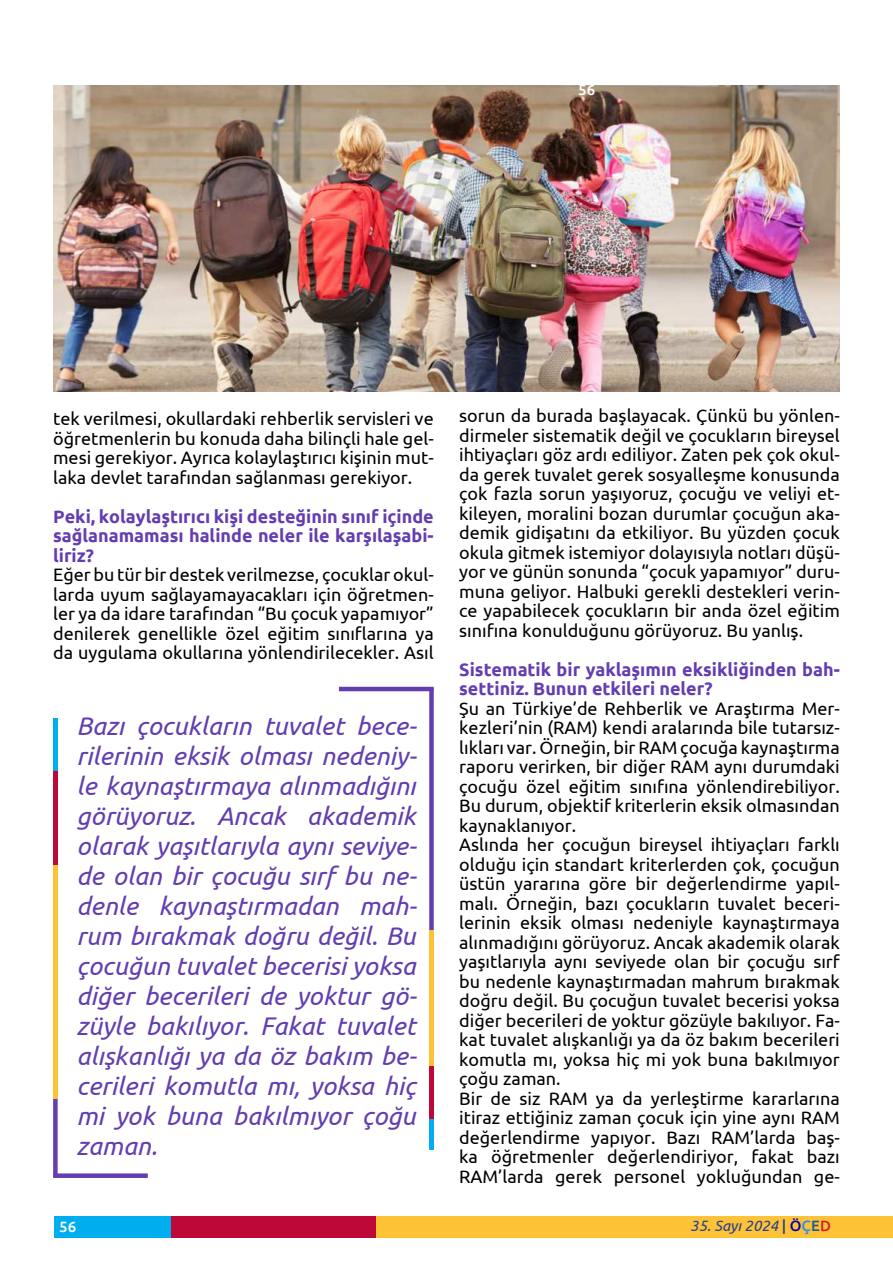
<style>
.page{position:relative;width:893px;height:1263px;background:#fff}
.page>*{position:absolute;margin:0;border:0;box-sizing:border-box;transform-origin:0 0}
.t1{font:italic 25.5px/30px "Ubuntu";color:#633eb0;text-align:justify}
.t2{font:18px/19.5px "Ubuntu";color:#000;text-align:justify}
.t3{font:700 18px/19.5px "Ubuntu";color:#633eb0;text-align:justify}
.t4{font:italic 15px "Ubuntu";color:#253f8e}
.t5{font:500 15px "Ubuntu";color:#fff}
.s1{font-weight:500;font-style:normal}
.s2{font-weight:500;font-style:normal;color:#0400b3}
.s3{font-weight:500;font-style:normal;color:#298ff2}
.s4{font-weight:500;font-style:normal;color:#185d90}
.s5{font-weight:500;font-style:normal;color:#d1232a}
</style>
<div class="page">
<div style="left:376px;top:1216px;width:517px;height:22px;background:#fec237"></div>
<div style="left:170px;top:1216px;width:206px;height:22px;background:#be0938"></div>
<div style="left:54px;top:1216px;width:116px;height:22px;background:#00aeef"></div>
<img style="left:53px;top:85px;width:787px;height:306px">
<div style="left:429px;top:687px;width:5px;height:461px;background:#633eb0"></div>
<hr style="left:339px;top:687px;width:95px;height:4px;background:#633eb0">
<div style="left:53px;top:719px;width:5px;height:458px;background:#633eb0"></div>
<div style="left:53px;top:1173px;width:95px;height:5px;background:#633eb0"></div>
<hr style="left:53px;top:864px;width:4px;height:234px;background:#fec237">
<hr style="left:53px;top:771px;width:4px;height:93px;background:#be0938">
<hr style="left:53px;top:719px;width:4px;height:52px;background:#00aeef">
<div style="left:429px;top:930px;width:5px;height:136px;background:#fec237"></div>
<div style="left:429px;top:1066px;width:5px;height:54px;background:#be0938"></div>
<div style="left:429px;top:1120px;width:5px;height:30px;background:#00aeef"></div>
<p class="t5" style="left:578px;top:81px;width:19px">56</p>
<p class="t2" style="left:53px;top:409px;width:382px">tek verilmesi, okullardaki rehberlik servisleri ve öğretmenlerin bu konuda daha bilinçli hale gel&shy;mesi gerekiyor. Ayrıca kolaylaştırıcı kişinin mut&shy;laka devlet tarafından sağlanması gerekiyor.</p>
<p class="t3" style="left:53px;top:506px;width:382px">Peki, kolaylaştırıcı kişi desteğinin sınıf içinde sağlanamaması halinde neler ile karşılaşabi&shy;liriz?</p>
<p class="t2" style="left:53px;top:565px;width:382px">Eğer bu tür bir destek verilmezse, çocuklar okul&shy;larda uyum sağlayamayacakları için öğretmen&shy;ler ya da idare tarafından “Bu çocuk yapamıyor” denilerek genellikle özel eğitim sını昀氀arına ya da uygulama okullarına yönlendirilecekler. Asıl</p>
<p class="t1" style="left:77px;top:710px;width:342px">Bazı çocukların tuvalet bece&shy;rilerinin eksik olması nedeniy&shy;le kaynaştırmaya alınmadığını görüyoruz. Ancak akademik olarak yaşıtlarıyla aynı seviye&shy;de olan bir çocuğu sırf bu ne&shy;denle kaynaştırmadan mah&shy;rum bırakmak doğru değil. Bu çocuğun tuvalet becerisi yoksa diğer becerileri de yoktur gö&shy;züyle bakılıyor. Fakat tuvalet alışkanlığı ya da öz bakım be&shy;cerileri komutla mı, yoksa hiç mi yok buna bakılmıyor çoğu zaman.</p>
<p class="t2" style="left:459px;top:405px;width:382px">sorun da burada başlayacak. Çünkü bu yönlen&shy;dirmeler sistematik değil ve çocukların bireysel ihtiyaçları göz ardı ediliyor. Zaten pek çok okul&shy;da gerek tuvalet gerek sosyalleşme konusunda çok fazla sorun yaşıyoruz, çocuğu ve veliyi et&shy;kileyen, moralini bozan durumlar çocuğun aka&shy;demik gidişatını da etkiliyor. Bu yüzden çocuk okula gitmek istemiyor dolayısıyla notları düşü&shy;yor ve günün sonunda “çocuk yapamıyor” duru&shy;muna geliyor. Halbuki gerekli destekleri verin&shy;ce yapabilecek çocukların bir anda özel eğitim sınıfına konulduğunu görüyoruz. Bu yanlış.</p>
<p class="t3" style="left:459px;top:659px;width:382px">Sistematik bir yaklaşımın eksikliğinden bah&shy;settiniz. Bunun etkileri neler?</p>
<p class="t2" style="left:459px;top:698px;width:382px;text-align:left">Şu an Türkiye’de Rehberlik ve Araştırma Mer&shy;kezleri’nin (RAM) kendi aralarında bile tutarsız&shy;lıkları var. Örneğin, bir RAM çocuğa kaynaştırma raporu verirken, bir diğer RAM aynı durumdaki çocuğu özel eğitim sınıfına yönlendirebiliyor.<br>Bu durum, objektif kriterlerin eksik olmasından kaynaklanıyor.<br>Aslında her çocuğun bireysel ihtiyaçları farklı olduğu için standart kriterlerden çok, çocuğun üstün yararına göre bir değerlendirme yapıl&shy;malı. Örneğin, bazı çocukların tuvalet beceri&shy;lerinin eksik olması nedeniyle kaynaştırmaya alınmadığını görüyoruz. Ancak akademik olarak yaşıtlarıyla aynı seviyede olan bir çocuğu sırf bu nedenle kaynaştırmadan mahrum bırakmak doğru değil. Bu çocuğun tuvalet becerisi yoksa diğer becerileri de yoktur gözüyle bakılıyor. Fa&shy;kat tuvalet alışkanlığı ya da öz bakım becerileri komutla mı, yoksa hiç mi yok buna bakılmıyor çoğu zaman.<br>Bir de siz RAM ya da yerleştirme kararlarına itiraz ettiğiniz zaman çocuk için yine aynı RAM değerlendirme yapıyor. Bazı RAM’larda baş&shy;ka öğretmenler değerlendiriyor, fakat bazı RAM’larda gerek personel yokluğundan ge-</p>
<p class="t5" style="left:59px;top:1218px;width:19px">56</p>
<p class="t4" style="left:690px;top:1216px;width:142px">35. Sayı 2024 <span class="s1">|</span> <span class="s2">Ö</span><span class="s3">Ç</span><span class="s4">E</span><span class="s5">D</span></p>
</div>
